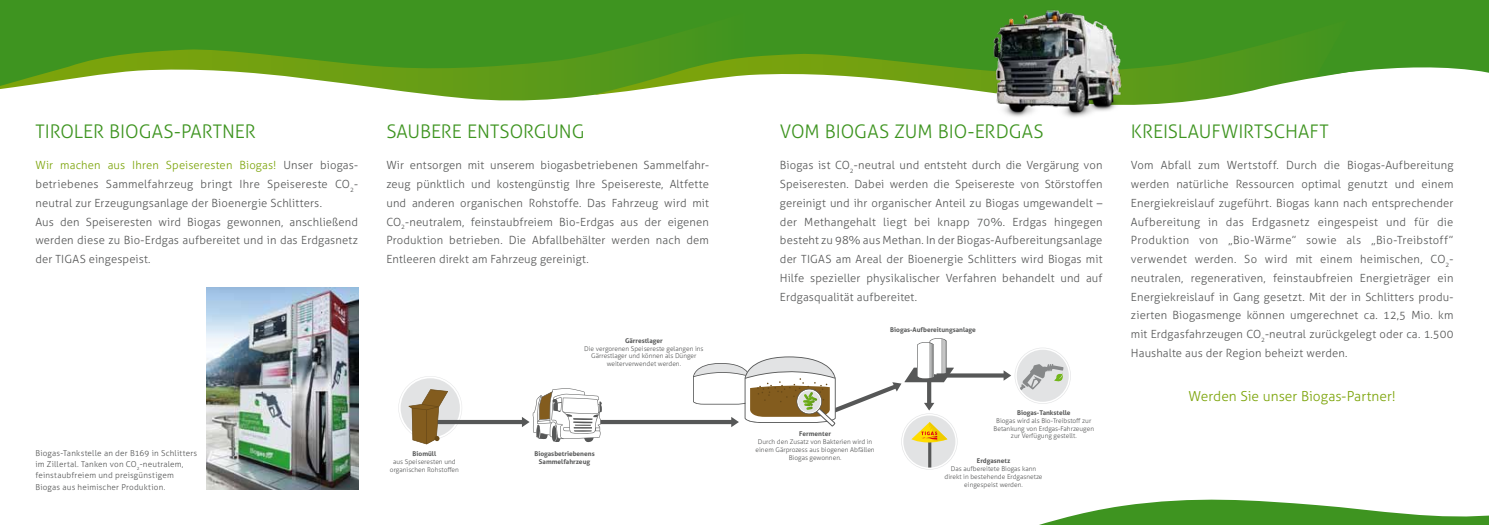
<style>
.page{position:relative;width:1489px;height:525px;background:#fff}
.page>*{position:absolute;margin:0;border:0;box-sizing:border-box;transform-origin:0 0}
.t1{font:300 18.75px "Aller";letter-spacing:-.005em;color:#3e9420}
.t2{font:300 13.75px "Aller";color:#7ca40a}
.t3{font:300 11.25px/18.8px "Aller";letter-spacing:.01em;color:#565757;text-align:justify}
.t4{font:300 8.12px/11.2px "Aller";letter-spacing:.025em;color:#565757}
.t5{font:300 6.5px/7.9px "Aller";color:#565757;text-align:center}
.t6{font:700 6.5px/7.9px "Aller";color:#565757;text-align:center}
.s1{color:#7ca40a}
</style>
<div class="page">
<div style="left:0;top:0;width:1488px;height:17px;background:#3e9420"></div>
<svg style="left:0;top:12px;width:745px;height:89px"></svg>
<svg style="left:595px;top:17px;width:720px;height:86px"></svg>
<svg style="left:1315px;top:6px;width:173px;height:72px;background:#539f38"></svg>
<svg style="left:925px;top:469px;width:563px;height:55px"></svg>
<img style="left:932px;top:0;width:244px;height:117px">
<img style="left:207px;top:287px;width:151px;height:202px">
<svg style="left:398px;top:338px;width:672px;height:131px"></svg>
<h1 class="t1" style="left:35px;top:120px;width:222px">TIROLER BIOGAS-PARTNER</h1>
<p class="t3" style="left:35px;top:156px;width:324px;text-align:left"><span class="s1">Wir machen aus Ihren Speiseresten Biogas!</span> Unser biogas&shy;betriebenes Sammelfahrzeug bringt Ihre Speisereste CO<sub>2</sub>- neutral zur Erzeugungsanlage der Bioenergie Schlitters.<br>Aus den Speiseresten wird Biogas gewonnen, anschließend werden diese zu Bio-Erdgas aufbereitet und in das Erdgasnetz der TIGAS eingespeist.</p>
<h1 class="t1" style="left:386px;top:120px;width:200px">SAUBERE ENTSORGUNG</h1>
<p class="t3" style="left:386px;top:156px;width:324px">Wir entsorgen mit unserem biogasbetriebenen Sammelfahr&shy;zeug pünktlich und kostengünstig Ihre Speisereste, Altfette und anderen organischen Rohstoffe. Das Fahrzeug wird mit CO<sub>2</sub>-neutralem, feinstaubfreiem Bio-Erdgas aus der eigenen Produktion betrieben. Die Abfallbehälter werden nach dem Entleeren direkt am Fahrzeug gereinigt.</p>
<p class="t6" style="left:625px;top:336px;width:39px">Gärrestlager</p>
<p class="t5" style="left:584px;top:344px;width:121px">Die vergorenen Speisereste gelangen ins<br>Gärrestlager und können als Dünger weiterverwendet werden.</p>
<p class="t4" style="left:35px;top:447px;width:163px">Biogas-Tankstelle an der B169 in Schlitters im Zillertal. Tanken von CO<sub>2</sub>-neutralem, feinstaubfreiem und preisgünstigem Biogas aus heimischer Produktion.</p>
<p class="t6" style="left:412px;top:449px;width:25px">Biomüll</p>
<p class="t5" style="left:390px;top:457px;width:71px">aus Speiseresten und organischen Rohstoffen</p>
<p class="t6" style="left:534px;top:449px;width:62px">Biogasbetriebenens<br>Sammelfahrzeug</p>
<h1 class="t1" style="left:780px;top:120px;width:265px">VOM BIOGAS ZUM BIO-ERDGAS</h1>
<p class="t3" style="left:780px;top:156px;width:324px">Biogas ist CO<sub>2</sub>-neutral und entsteht durch die Vergärung von Speiseresten. Dabei werden die Speisereste von Störstoffen gereinigt und ihr organischer Anteil zu Biogas umgewandelt – der Methangehalt liegt bei knapp 70%. Erdgas hingegen besteht zu 98% aus Methan. In der Biogas-Aufbereitungsanlage der TIGAS am Areal der Bioenergie Schlitters wird Biogas mit Hilfe spezieller physikalischer Verfahren behandelt und auf Erdgasqualität aufbereitet.</p>
<p class="t6" style="left:890px;top:325px;width:87px">Biogas-Aufbereitungsanlage</p>
<p class="t6" style="left:799px;top:429px;width:33px">Fermenter</p>
<p class="t5" style="left:755px;top:437px;width:121px">Durch den Zusatz von Bakterien wird in einem Gärprozess aus biogenen Abfällen<br>Biogas gewonnen.</p>
<p class="t6" style="left:1016px;top:408px;width:55px">Biogas-Tankstelle</p>
<p class="t5" style="left:993px;top:416px;width:102px">Biogas wird als Bio-Treibstoff zur<br>Betankung von Erdgas-Fahrzeugen zur Verfügung gestellt.</p>
<p class="t6" style="left:976px;top:456px;width:35px">Erdgasnetz</p>
<p class="t5" style="left:944px;top:464px;width:99px">Das aufbereitete Biogas kann direkt in bestehende Erdgasnetze eingespeist werden.</p>
<h1 class="t1" style="left:1130px;top:120px;width:199px">KREISLAUFWIRTSCHAFT</h1>
<p class="t3" style="left:1130px;top:156px;width:324px">Vom Abfall zum Wertstoff. Durch die Biogas-Aufbereitung werden natürliche Ressourcen optimal genutzt und einem Energiekreislauf zugeführt. Biogas kann nach entsprechender Aufbereitung in das Erdgasnetz eingespeist und für die Produktion von „Bio-Wärme” sowie als „Bio-Treibstoff” verwendet werden. So wird mit einem heimischen, CO<sub>2</sub>- neutralen, regenerativen, feinstaubfreien Energieträger ein Energiekreislauf in Gang gesetzt. Mit der in Schlitters produ&shy;zierten Biogasmenge können umgerechnet ca. 12,5 Mio. km mit Erdgasfahrzeugen CO<sub>2</sub>-neutral zurückgelegt oder ca. 1.500<br>Haushalte aus der Region beheizt werden.</p>
<p class="t2" style="left:1188px;top:387px;width:209px">Werden Sie unser Biogas-Partner!</p>
</div>
